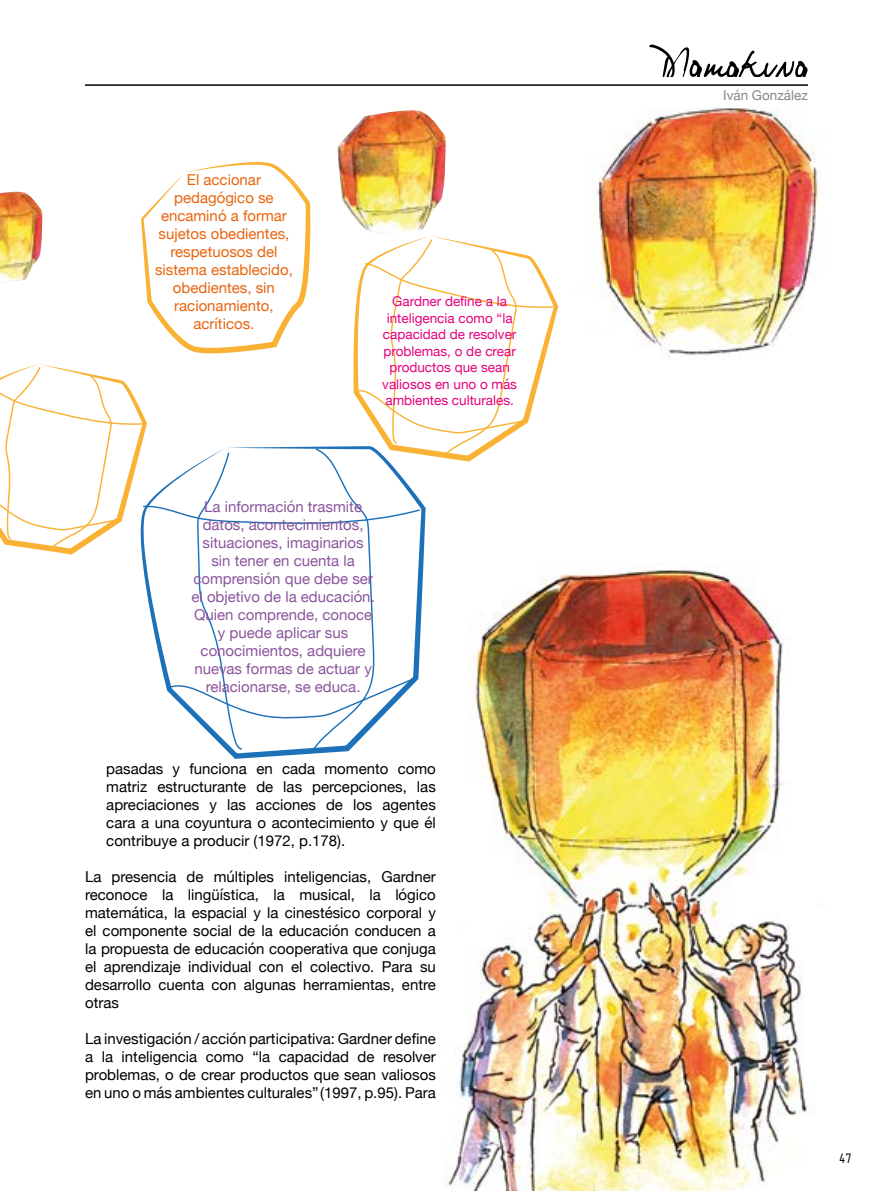
<style>
.page{position:relative;width:893px;height:1191px;background:#fff}
.page>*{position:absolute;margin:0;border:0;box-sizing:border-box;transform-origin:0 0}
.t1{font:15px/18px "Helvetica Neue";color:#000;text-align:justify}
.t2{font:15px/18px "Helvetica Neue";color:#8b559c;text-align:center}
.t3{font:15px/18px "Helvetica Neue";color:#e9640f;text-align:center}
.t4{font:15px "Miso";color:#000}
.t5{font:13.5px/16.5px "Helvetica Neue";color:#e6007d;text-align:center}
.t6{font:13.5px "Helvetica Neue";color:#878787}
</style>
<div class="page">
<hr style="left:85px;top:84px;width:723px;height:2px;background:#000">
<svg style="left:649px;top:45px;width:159px;height:32px"></svg>
<img style="left:446px;top:109px;width:377px;height:1082px">
<svg style="left:0;top:162px;width:555px;height:591px"></svg>
<img style="left:337px;top:110px;width:110px;height:125px">
<img style="left:0;top:192px;width:43px;height:90px">
<p class="t3" style="left:155px;top:172px;width:139px">El accionar pedagógico se encaminó a formar sujetos obedientes, respetuosos del sistema establecido, obedientes, sin racionamiento, acríticos.</p>
<p class="t5" style="left:382px;top:294px;width:136px">Gardner define a la inteligencia como “la capacidad de resolver problemas, o de crear productos que sean valiosos en uno o más ambientes culturales.</p>
<p class="t2" style="left:191px;top:498px;width:185px">La información trasmite datos, acontecimientos, situaciones, imaginarios sin tener en cuenta la comprensión que debe ser el objetivo de la educación.<br>Quien comprende, conoce y puede aplicar sus conocimientos, adquiere nuevas formas de actuar y relacionarse, se educa.</p>
<p class="t1" style="left:106px;top:760px;width:331px">pasadas y funciona en cada momento como matriz estructurante de las percepciones, las apreciaciones y las acciones de los agentes cara a una coyuntura o acontecimiento y que él contribuye a producir (1972, p.178).</p>
<p class="t1" style="left:85px;top:868px;width:352px">La presencia de múltiples inteligencias, Gardner reconoce la lingüística, la musical, la lógico matemática, la espacial y la cinestésico corporal y el componente social de la educación conducen a la propuesta de educación cooperativa que conjuga el aprendizaje individual con el colectivo. Para su desarrollo cuenta con algunas herramientas, entre otras</p>
<p class="t1" style="left:85px;top:1030px;width:352px">La investigación / acción participativa: Gardner define a la inteligencia como “la capacidad de resolver problemas, o de crear productos que sean valiosos en uno o más ambientes culturales”(1997, p.95). Para</p>
<p class="t6" style="left:723px;top:86px;width:86px">Iván González</p>
<p class="t4" style="left:839px;top:1149px;width:14px">47</p>
</div>
